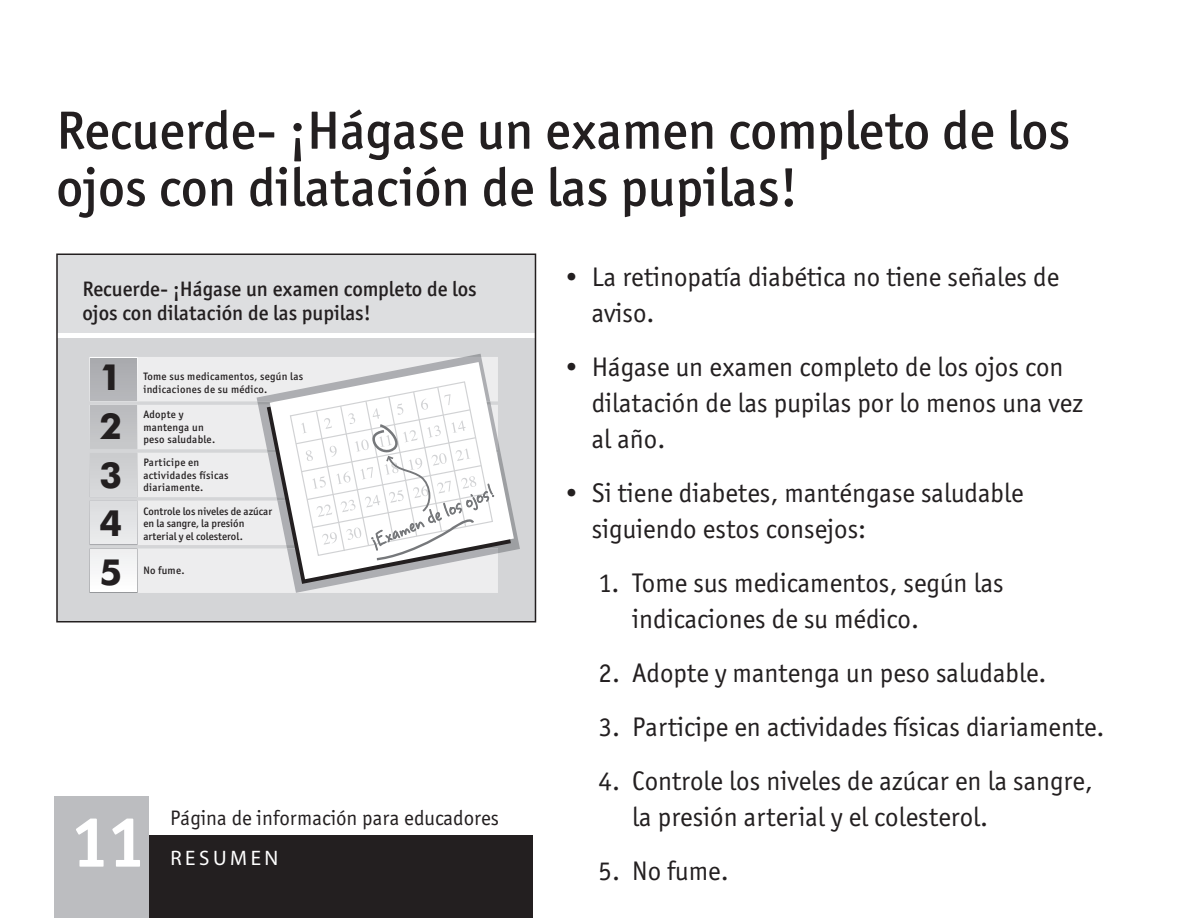
<style>
.page{position:relative;width:1188px;height:918px;background:#fff}
.page>*{position:absolute;margin:0;border:0;box-sizing:border-box;transform-origin:0 0}
.t1{font:700 72px "Officina Sans";color:#fff}
.page_head{font:500 54px/57px "Officina San ITC";color:#231f20}
.t2{font:700 36px/48.6px "Futura BT";color:#231f20;text-align:justify}
.bullet-sub{font:27px/36px "Officina San ITC";color:#231f20}
.bullet-no_ind{font:27px/36px "Officina San ITC";color:#231f20}
.page_head-mini{font:500 21px/24px "Officina San ITC";color:#231f20}
.text{font:21px "Officina San ITC";color:#231f20}
.tab_title{font:21px "Myriad Pro";letter-spacing:.17em;color:#fff}
.t3{font:500 10.8px/12.6px "Officina San ITC";letter-spacing:.025em;color:#231f20}
.t4{font:500 10.8px/12.6px "Officina San ITC";color:#231f20}
</style>
<div class="page">
<div style="left:145px;top:835px;width:388px;height:83px;background:#231f20"></div>
<div style="left:55px;top:796px;width:94px;height:122px;background:#bcbdc0"></div>
<svg style="left:56px;top:254px;width:480px;height:368px;background:#d4d5d7"></svg>
<div style="left:257px;top:354px;width:263px;height:199px;background:#d4d5d7"></div>
<svg style="left:498px;top:362px;width:16px;height:217px;fill:#d4d5d7"></svg>
<svg style="left:89px;top:357px;width:409px;height:236px"></svg>
<p class="page_head" style="left:56px;top:102px;width:1015px">Recuerde- ¡Hágase un examen completo de los ojos con dilatación de las pupilas!</p>
<p class="page_head-mini" style="left:82px;top:276px;width:396px">Recuerde- ¡Hágase un examen completo de los ojos con dilatación de las pupilas!</p>
<p class="t2" style="left:99px;top:353px;width:24px">1<br>2<br>3<br>4<br>5</p>
<p class="t3" style="left:143px;top:370px;width:161px">Tome sus medicamentos, según las indicaciones de su médico.</p>
<p class="t3" style="left:143px;top:408px;width:73px">Adopte y mantenga un peso saludable.</p>
<p class="t3" style="left:143px;top:456px;width:87px">Participe en actividades físicas diariamente.</p>
<p class="t4" style="left:143px;top:505px;width:130px">Controle los niveles de azúcar en la sangre, la presión arterial y el colesterol.</p>
<p class="t3" style="left:143px;top:564px;width:43px">No fume.</p>
<p class="t1" style="left:70px;top:797px;width:78px">11</p>
<p class="text" style="left:170px;top:805px;width:330px">Página de información para educadores</p>
<p class="tab_title" style="left:170px;top:846px;width:110px">RESUMEN</p>
<p class="bullet-no_ind" style="left:592px;top:258px;width:469px;text-indent:-27px">• La retinopatía diabética no tiene señales de aviso.</p>
<p class="bullet-no_ind" style="left:592px;top:348px;width:493px;text-indent:-27px">• Hágase un examen completo de los ojos con dilatación de las pupilas por lo menos una vez al año.</p>
<p class="bullet-no_ind" style="left:592px;top:474px;width:433px;text-indent:-27px">• Si tiene diabetes, manténgase saludable siguiendo estos consejos:</p>
<p class="bullet-sub" style="left:632px;top:564px;width:373px;text-indent:-34px">1. Tome sus medicamentos, según las indicaciones de su médico.</p>
<p class="bullet-sub" style="left:598px;top:654px;width:450px">2. Adopte y mantenga un peso saludable.</p>
<p class="bullet-sub" style="left:598px;top:708px;width:508px">3. Participe en actividades físicas diariamente.</p>
<p class="bullet-sub" style="left:632px;top:762px;width:462px;text-indent:-34px">4. Controle los niveles de azúcar en la sangre, la presión arterial y el colesterol.</p>
<p class="bullet-sub" style="left:598px;top:853px;width:132px">5. No fume.</p>
</div>
